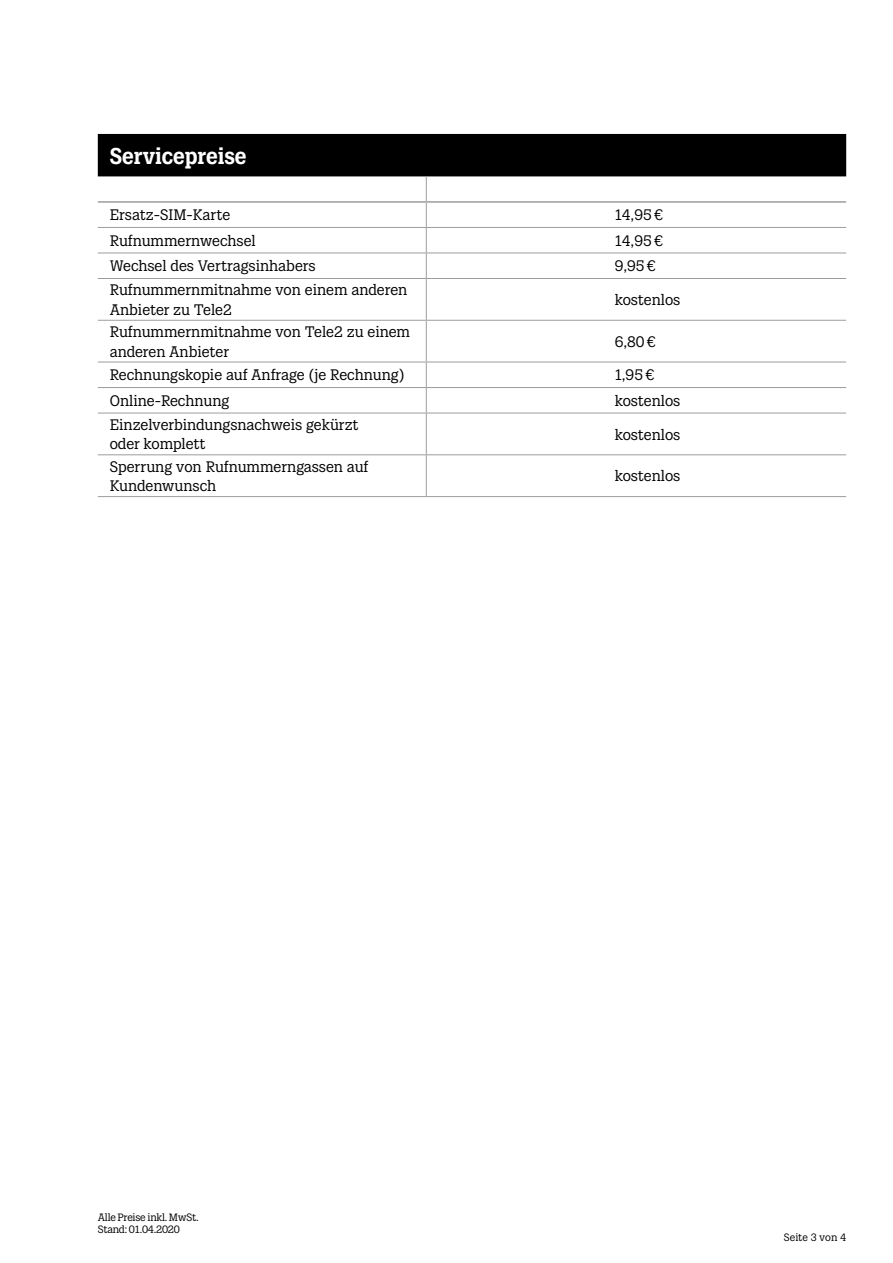
<style>
.page{position:relative;width:893px;height:1263px;background:#fff}
.page>*{position:absolute;margin:0;border:0;box-sizing:border-box;transform-origin:0 0}
.t1{font:700 22.5px "Tele 2 Slab";color:#fff}
.t2{font:15px/19.5px "Tele 2 Slab";color:#000}
.t3{font:10.5px/12px "Tele 2 Slab";letter-spacing:-.02em;color:#000}
</style>
<div class="page">
<hr style="left:98px;top:278px;width:328px;height:1px;background:#9c9d9d">
<hr style="left:98px;top:320px;width:328px;height:1px;background:#9c9d9d">
<hr style="left:98px;top:362px;width:328px;height:1px;background:#9c9d9d">
<hr style="left:98px;top:387px;width:328px;height:1px;background:#9c9d9d">
<hr style="left:98px;top:413px;width:328px;height:1px;background:#9c9d9d">
<hr style="left:98px;top:454px;width:328px;height:1px;background:#9c9d9d">
<hr style="left:98px;top:496px;width:328px;height:1px;background:#9c9d9d">
<svg style="left:98px;top:134px;width:748px;height:144px"></svg>
<hr style="left:426px;top:279px;width:1px;height:41px;background:#9c9d9d">
<hr style="left:426px;top:321px;width:1px;height:41px;background:#9c9d9d">
<svg style="left:426px;top:363px;width:1px;height:50px"></svg>
<hr style="left:426px;top:413px;width:1px;height:41px;background:#9c9d9d">
<hr style="left:426px;top:455px;width:1px;height:41px;background:#9c9d9d">
<hr style="left:98px;top:201px;width:328px;height:2px;background:#9c9d9d">
<hr style="left:426px;top:201px;width:420px;height:2px;background:#9c9d9d">
<hr style="left:426px;top:362px;width:420px;height:1px;background:#9c9d9d">
<hr style="left:426px;top:387px;width:420px;height:1px;background:#9c9d9d">
<hr style="left:426px;top:413px;width:420px;height:1px;background:#9c9d9d">
<hr style="left:426px;top:454px;width:420px;height:1px;background:#9c9d9d">
<hr style="left:426px;top:496px;width:420px;height:1px;background:#9c9d9d">
<hr style="left:426px;top:227px;width:420px;height:1px;background:#9c9d9d">
<hr style="left:426px;top:253px;width:420px;height:1px;background:#9c9d9d">
<hr style="left:426px;top:278px;width:420px;height:1px;background:#9c9d9d">
<hr style="left:426px;top:320px;width:420px;height:1px;background:#9c9d9d">
<h1 class="t1" style="left:110px;top:142px;width:138px">Servicepreise</h1>
<p class="t2" style="left:110px;top:205px;width:122px">Ersatz-SIM-Karte</p>
<p class="t2" style="left:615px;top:205px;width:50px">14,95 €</p>
<p class="t2" style="left:110px;top:231px;width:148px">Rufnummernwechsel</p>
<p class="t2" style="left:615px;top:231px;width:50px">14,95 €</p>
<p class="t2" style="left:110px;top:256px;width:208px">Wechsel des Vertragsinhabers</p>
<p class="t2" style="left:615px;top:256px;width:42px">9,95 €</p>
<p class="t2" style="left:110px;top:280px;width:299px">Rufnummernmitnahme von einem anderen<br>Anbieter zu Tele2</p>
<p class="t2" style="left:615px;top:290px;width:67px">kostenlos</p>
<p class="t2" style="left:110px;top:322px;width:302px">Rufnummernmitnahme von Tele2 zu einem anderen Anbieter</p>
<p class="t2" style="left:615px;top:332px;width:42px">6,80 €</p>
<p class="t2" style="left:110px;top:365px;width:296px">Rechnungskopie auf Anfrage (je Rechnung)</p>
<p class="t2" style="left:615px;top:365px;width:41px">1,95 €</p>
<p class="t2" style="left:110px;top:391px;width:121px">Online-Rechnung</p>
<p class="t2" style="left:615px;top:391px;width:67px">kostenlos</p>
<p class="t2" style="left:110px;top:415px;width:250px">Einzelverbindungsnachweis gekürzt oder komplett</p>
<p class="t2" style="left:615px;top:425px;width:67px">kostenlos</p>
<p class="t2" style="left:110px;top:457px;width:260px">Sperrung von Rufnummerngassen auf<br>Kundenwunsch</p>
<p class="t2" style="left:615px;top:466px;width:67px">kostenlos</p>
<p class="t3" style="left:98px;top:1211px;width:102px">Alle Preise inkl. MwSt.<br>Stand: 01.04.2020</p>
<p class="t3" style="left:784px;top:1231px;width:64px">Seite 3 von 4</p>
</div>
